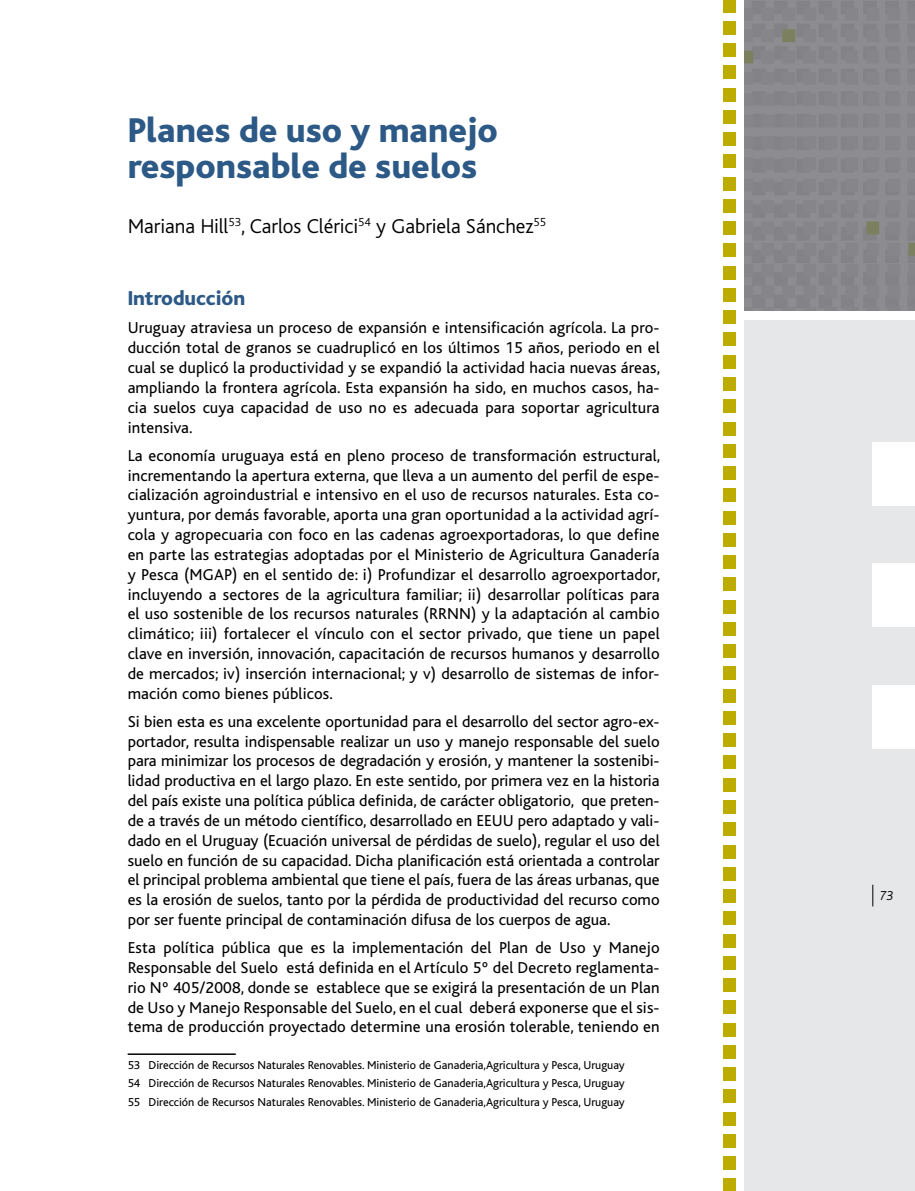
<style>
.page{position:relative;width:915px;height:1191px;background:#fff}
.page>*{position:absolute;margin:0;border:0;box-sizing:border-box;transform-origin:0 0}
.TITLE_02{font:800 36px/36px "Bliss";color:#2c5986}
.autores{font:300 21px "Bliss";color:#000}
.subs_01{font:800 21px "Bliss";color:#2c5986}
.tx01{font:16.5px/19.8px "Bliss";letter-spacing:.01em;color:#000;text-align:justify}
.t1{font:italic 300 13.5px "Bliss";color:#000}
.pies{font:12px "Bliss";color:#000}
</style>
<div class="page">
<div style="left:744px;top:321px;width:170px;height:870px;background:#e5e7e8"></div>
<div style="left:872px;top:442px;width:42px;height:64px;background:#fff"></div>
<div style="left:872px;top:563px;width:42px;height:64px;background:#fff"></div>
<div style="left:872px;top:685px;width:42px;height:63px;background:#fff"></div>
<div style="left:744px;top:0;width:170px;height:310px;background:#85858a"></div>
<svg style="left:872px;top:884px;width:1px;height:22px"></svg>
<div style="left:723px;top:0;width:13px;height:12px;background:#bdac00"></div>
<div style="left:723px;top:21px;width:13px;height:13px;background:#bdac00"></div>
<div style="left:723px;top:43px;width:13px;height:14px;background:#bdac00"></div>
<div style="left:723px;top:66px;width:13px;height:13px;background:#bdac00"></div>
<div style="left:723px;top:88px;width:13px;height:13px;background:#bdac00"></div>
<div style="left:723px;top:110px;width:13px;height:13px;background:#bdac00"></div>
<div style="left:723px;top:132px;width:13px;height:14px;background:#bdac00"></div>
<div style="left:723px;top:155px;width:13px;height:13px;background:#bdac00"></div>
<div style="left:723px;top:177px;width:13px;height:13px;background:#bdac00"></div>
<div style="left:723px;top:199px;width:13px;height:14px;background:#bdac00"></div>
<div style="left:723px;top:221px;width:13px;height:14px;background:#bdac00"></div>
<div style="left:723px;top:244px;width:13px;height:13px;background:#bdac00"></div>
<div style="left:723px;top:266px;width:13px;height:13px;background:#bdac00"></div>
<div style="left:723px;top:288px;width:13px;height:14px;background:#bdac00"></div>
<div style="left:723px;top:310px;width:13px;height:14px;background:#bdac00"></div>
<div style="left:723px;top:333px;width:13px;height:13px;background:#bdac00"></div>
<div style="left:723px;top:355px;width:13px;height:13px;background:#bdac00"></div>
<div style="left:723px;top:377px;width:13px;height:14px;background:#bdac00"></div>
<div style="left:723px;top:399px;width:13px;height:14px;background:#bdac00"></div>
<div style="left:723px;top:422px;width:13px;height:13px;background:#bdac00"></div>
<div style="left:723px;top:444px;width:13px;height:13px;background:#bdac00"></div>
<div style="left:723px;top:466px;width:13px;height:14px;background:#bdac00"></div>
<div style="left:723px;top:488px;width:13px;height:14px;background:#bdac00"></div>
<div style="left:723px;top:511px;width:13px;height:13px;background:#bdac00"></div>
<div style="left:723px;top:533px;width:13px;height:13px;background:#bdac00"></div>
<div style="left:723px;top:555px;width:13px;height:14px;background:#bdac00"></div>
<div style="left:723px;top:577px;width:13px;height:14px;background:#bdac00"></div>
<div style="left:723px;top:600px;width:13px;height:13px;background:#bdac00"></div>
<div style="left:723px;top:622px;width:13px;height:13px;background:#bdac00"></div>
<div style="left:723px;top:644px;width:13px;height:14px;background:#bdac00"></div>
<div style="left:723px;top:666px;width:13px;height:14px;background:#bdac00"></div>
<div style="left:723px;top:689px;width:13px;height:13px;background:#bdac00"></div>
<div style="left:723px;top:711px;width:13px;height:13px;background:#bdac00"></div>
<div style="left:723px;top:733px;width:13px;height:14px;background:#bdac00"></div>
<div style="left:723px;top:756px;width:13px;height:13px;background:#bdac00"></div>
<div style="left:723px;top:778px;width:13px;height:13px;background:#bdac00"></div>
<div style="left:723px;top:800px;width:13px;height:13px;background:#bdac00"></div>
<div style="left:723px;top:822px;width:13px;height:14px;background:#bdac00"></div>
<div style="left:723px;top:845px;width:13px;height:13px;background:#bdac00"></div>
<div style="left:723px;top:867px;width:13px;height:13px;background:#bdac00"></div>
<div style="left:723px;top:889px;width:13px;height:13px;background:#bdac00"></div>
<div style="left:723px;top:911px;width:13px;height:14px;background:#bdac00"></div>
<div style="left:723px;top:934px;width:13px;height:13px;background:#bdac00"></div>
<div style="left:723px;top:956px;width:13px;height:13px;background:#bdac00"></div>
<div style="left:723px;top:978px;width:13px;height:13px;background:#bdac00"></div>
<div style="left:723px;top:1000px;width:13px;height:14px;background:#bdac00"></div>
<div style="left:723px;top:1023px;width:13px;height:13px;background:#bdac00"></div>
<div style="left:723px;top:1045px;width:13px;height:13px;background:#bdac00"></div>
<div style="left:723px;top:1067px;width:13px;height:13px;background:#bdac00"></div>
<div style="left:723px;top:1089px;width:13px;height:14px;background:#bdac00"></div>
<div style="left:723px;top:1112px;width:13px;height:13px;background:#bdac00"></div>
<div style="left:723px;top:1134px;width:13px;height:13px;background:#bdac00"></div>
<div style="left:723px;top:1156px;width:13px;height:13px;background:#bdac00"></div>
<div style="left:723px;top:1178px;width:13px;height:13px;background:#bdac00"></div>
<hr style="left:128px;top:1053px;width:108px;height:2px;background:#000">
<p class="TITLE_02" style="left:128px;top:113px;width:372px">Planes de uso y manejo responsable de suelos</p>
<p class="autores" style="left:128px;top:215px;width:420px">Mariana Hill<sup>53</sup>, Carlos Clérici<sup>54</sup> y Gabriela Sánchez<sup>55</sup></p>
<p class="subs_01" style="left:128px;top:287px;width:119px">Introducción</p>
<p class="tx01" style="left:128px;top:318px;width:534px">Uruguay atraviesa un proceso de expansión e intensificación agrícola. La pro&shy;ducción total de granos se cuadruplicó en los últimos 15 años, periodo en el cual se duplicó la productividad y se expandió la actividad hacia nuevas áreas, ampliando la frontera agrícola. Esta expansión ha sido, en muchos casos, ha&shy;cia suelos cuya capacidad de uso no es adecuada para soportar agricultura intensiva.</p>
<p class="tx01" style="left:128px;top:446px;width:534px">La economía uruguaya está en pleno proceso de transformación estructural, incrementando la apertura externa, que lleva a un aumento del perfil de espe&shy;cialización agroindustrial e intensivo en el uso de recursos naturales. Esta co&shy;yuntura, por demás favorable, aporta una gran oportunidad a la actividad agrí&shy;cola y agropecuaria con foco en las cadenas agroexportadoras, lo que define en parte las estrategias adoptadas por el Ministerio de Agricultura Ganadería y Pesca (MGAP) en el sentido de: i) Profundizar el desarrollo agroexportador, incluyendo a sectores de la agricultura familiar; ii) desarrollar políticas para el uso sostenible de los recursos naturales (RRNN) y la adaptación al cambio climático; iii) fortalecer el vínculo con el sector privado, que tiene un papel clave en inversión, innovación, capacitación de recursos humanos y desarrollo de mercados; iv) inserción internacional; y v) desarrollo de sistemas de infor&shy;mación como bienes públicos.</p>
<p class="tx01" style="left:128px;top:712px;width:533px">Si bien esta es una excelente oportunidad para el desarrollo del sector agro-ex&shy;portador, resulta indispensable realizar un uso y manejo responsable del suelo para minimizar los procesos de degradación y erosión, y mantener la sostenibi&shy;lidad productiva en el largo plazo. En este sentido, por primera vez en la historia del país existe una política pública definida, de carácter obligatorio, que preten&shy;de a través de un método científico, desarrollado en EEUU pero adaptado y vali&shy;dado en el Uruguay (Ecuación universal de pérdidas de suelo), regular el uso del suelo en función de su capacidad. Dicha planificación está orientada a controlar el principal problema ambiental que tiene el país, fuera de las áreas urbanas, que es la erosión de suelos, tanto por la pérdida de productividad del recurso como por ser fuente principal de contaminación difusa de los cuerpos de agua.</p>
<p class="tx01" style="left:128px;top:938px;width:533px">Esta política pública que es la implementación del Plan de Uso y Manejo Responsable del Suelo está definida en el Artículo 5º del Decreto reglamenta&shy;rio Nº 405/2008, donde se establece que se exigirá la presentación de un Plan de Uso y Manejo Responsable del Suelo, en el cual deberá exponerse que el sis&shy;tema de producción proyectado determine una erosión tolerable, teniendo en</p>
<p class="pies" style="left:128px;top:1058px;width:498px">53 Dirección de Recursos Naturales Renovables. Ministerio de Ganaderia,Agricultura y Pesca, Uruguay</p>
<p class="pies" style="left:128px;top:1077px;width:498px">54 Dirección de Recursos Naturales Renovables. Ministerio de Ganaderia,Agricultura y Pesca, Uruguay</p>
<p class="pies" style="left:128px;top:1095px;width:498px">55 Dirección de Recursos Naturales Renovables. Ministerio de Ganaderia,Agricultura y Pesca, Uruguay</p>
<p class="t1" style="left:879px;top:889px;width:15px">73</p>
</div>
